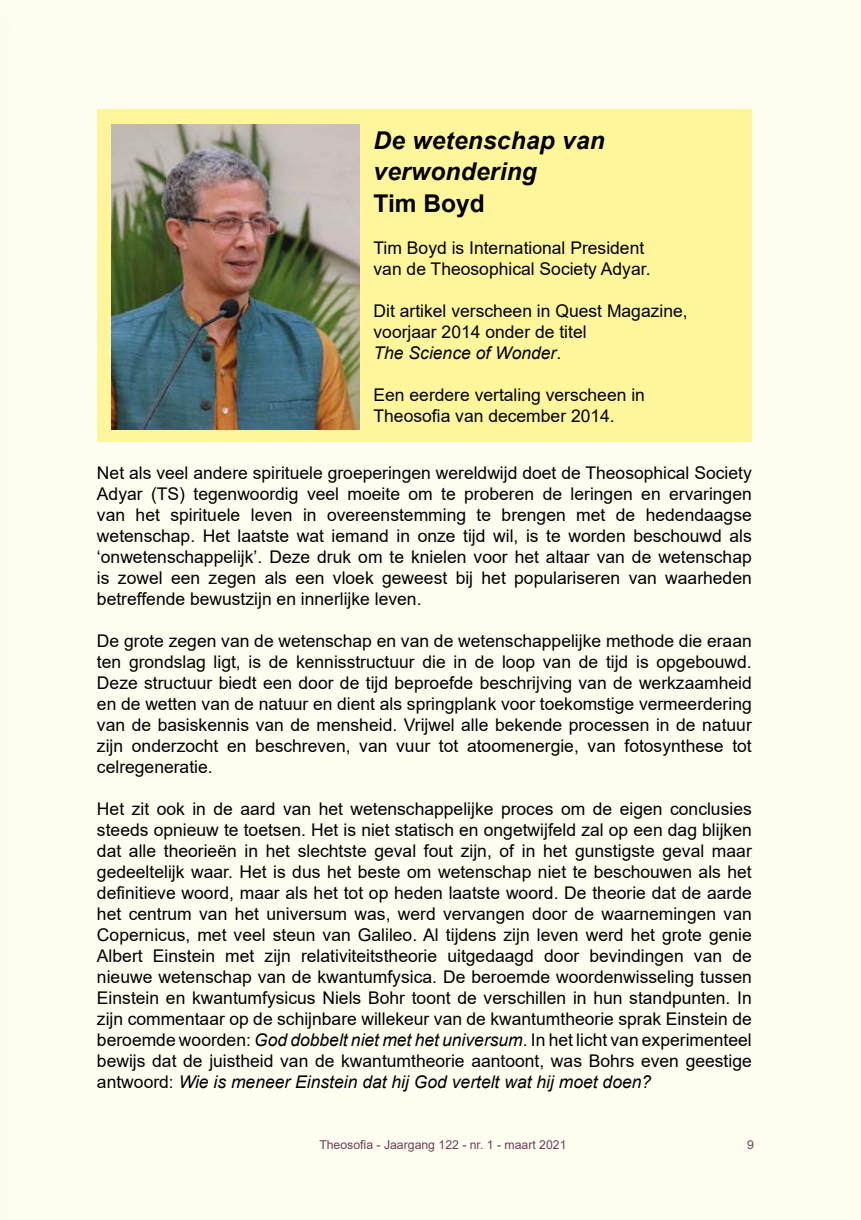
<style>
.page{position:relative;width:861px;height:1220px;background:#fffdf0}
.page>*{position:absolute;margin:0;border:0;box-sizing:border-box;transform-origin:0 0}
.t1{font:italic 700 24.5px/31.5px "Arial";letter-spacing:.01em;color:#000}
.t2{font:700 24.5px "Arial";color:#000}
.t3{font:17.5px/21px "Arial";color:#000;text-align:justify}
.t4{font:12.25px "Arial";color:#581d53}
.s1{font-style:italic}
</style>
<div class="page">
<div style="left:97px;top:109px;width:655px;height:332px;background:#fff69b"></div>
<img style="left:112px;top:124px;width:248px;height:305px">
<h1 class="t1" style="left:374px;top:125px;width:233px">De wetenschap van verwondering</h1>
<h1 class="t2" style="left:374px;top:187px;width:113px">Tim Boyd</h1>
<p class="t3" style="left:374px;top:237px;width:278px">Tim Boyd is International President van de Theosophical Society Adyar.</p>
<p class="t3" style="left:374px;top:300px;width:316px;text-align:left">Dit artikel verscheen in Quest Magazine, voorjaar 2014 onder de titel<br><span class="s1">The Science of Wonder</span>.</p>
<p class="t3" style="left:374px;top:384px;width:273px">Een eerdere vertaling verscheen in<br>Theosofia van december 2014.</p>
<p class="t3" style="left:97px;top:462px;width:656px">Net als veel andere spirituele groeperingen wereldwijd doet de Theosophical Society Adyar (TS) tegenwoordig veel moeite om te proberen de leringen en ervaringen van het spirituele leven in overeenstemming te brengen met de hedendaagse wetenschap. Het laatste wat iemand in onze tijd wil, is te worden beschouwd als ‘onwetenschappelijk’. Deze druk om te knielen voor het altaar van de wetenschap is zowel een zegen als een vloek geweest bij het populariseren van waarheden betreffende bewustzijn en innerlijke leven.</p>
<p class="t3" style="left:97px;top:630px;width:656px">De grote zegen van de wetenschap en van de wetenschappelijke methode die eraan ten grondslag ligt, is de kennisstructuur die in de loop van de tijd is opgebouwd.<br>Deze structuur biedt een door de tijd beproefde beschrijving van de werkzaamheid en de wetten van de natuur en dient als springplank voor toekomstige vermeerdering van de basiskennis van de mensheid. Vrijwel alle bekende processen in de natuur zijn onderzocht en beschreven, van vuur tot atoomenergie, van fotosynthese tot celregeneratie.</p>
<p class="t3" style="left:97px;top:798px;width:656px">Het zit ook in de aard van het wetenschappelijke proces om de eigen conclusies steeds opnieuw te toetsen. Het is niet statisch en ongetwijfeld zal op een dag blijken dat alle theorieën in het slechtste geval fout zijn, of in het gunstigste geval maar gedeeltelijk waar. Het is dus het beste om wetenschap niet te beschouwen als het definitieve woord, maar als het tot op heden laatste woord. De theorie dat de aarde het centrum van het universum was, werd vervangen door de waarnemingen van Copernicus, met veel steun van Galileo. Al tijdens zijn leven werd het grote genie Albert Einstein met zijn relativiteitstheorie uitgedaagd door bevindingen van de nieuwe wetenschap van de kwantumfysica. De beroemde woordenwisseling tussen Einstein en kwantumfysicus Niels Bohr toont de verschillen in hun standpunten. In zijn commentaar op de schijnbare willekeur van de kwantumtheorie sprak Einstein de beroemde woorden: <span class="s1">God dobbelt niet met het universum</span>. In het licht van experimenteel bewijs dat de juistheid van de kwantumtheorie aantoont, was Bohrs even geestige antwoord: <span class="s1">Wie is meneer Einstein dat hij God vertelt wat hij moet doen?</span></p>
<p class="t4" style="left:319px;top:1136px;width:249px">Theosofia - Jaargang 122 - nr. 1 - maart 2021</p>
<p class="t4" style="left:747px;top:1136px;width:8px">9</p>
</div>
